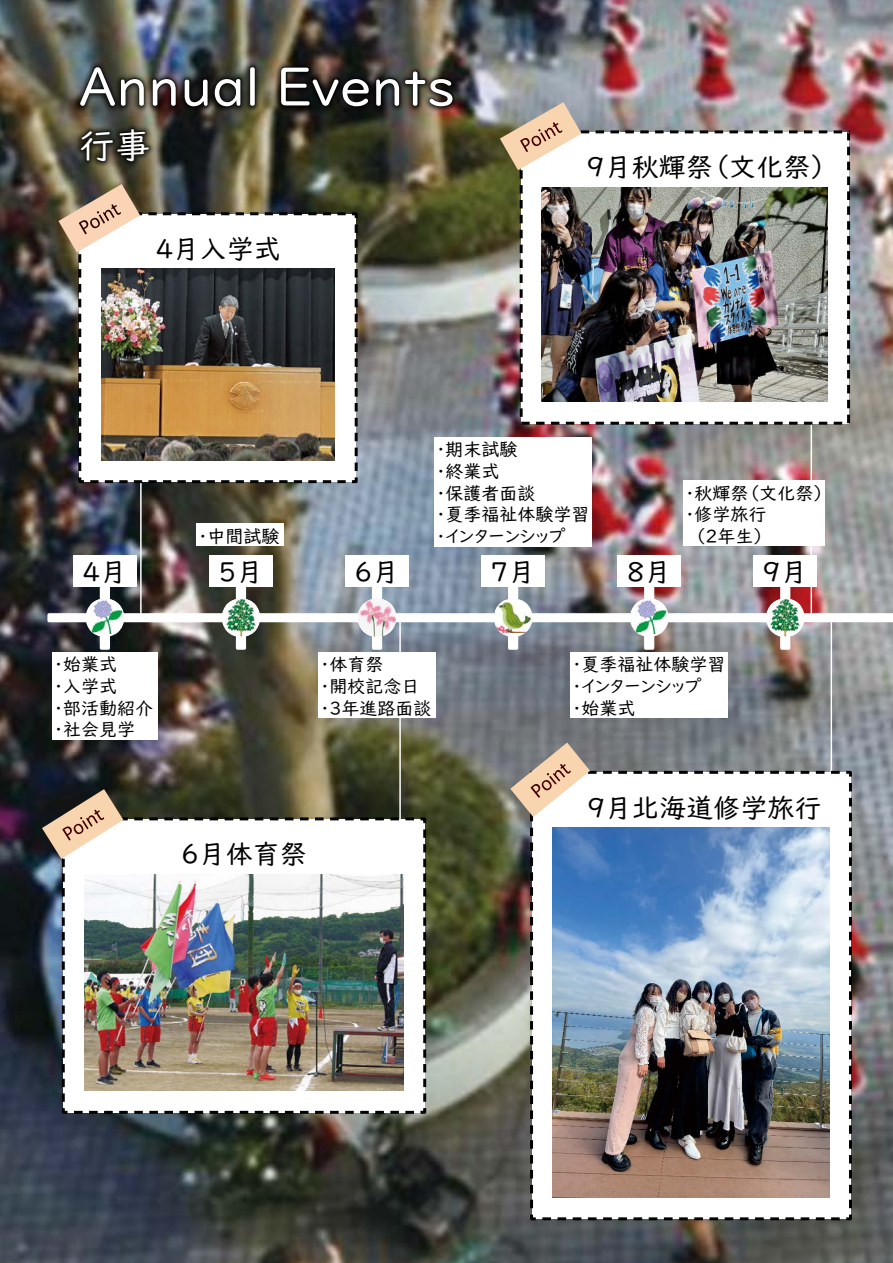
<style>
.page{position:relative;width:893px;height:1263px;background:#fff}
.page>*{position:absolute;margin:0;border:0;box-sizing:border-box;transform-origin:0 0}
.t1{font:54px "UD Digi Kyokasho NK R";color:#fff}
.t2{font:36px "UD Digi Kyokasho NK R";color:#fff}
.t3{font:27px "UD Digi Kyokasho NK R";color:#000}
.t4{font:18px/21.6px "UD Digi Kyokasho NK R";color:#000}
</style>
<div class="page">
<img style="left:0;top:0;width:893px;height:1263px">
<hr style="left:399px;top:616px;width:2px;height:259px;background:#fff">
<hr style="left:811px;top:363px;width:1px;height:255px;background:#fff">
<img style="left:71px;top:53px;width:391px;height:72px">
<img style="left:76px;top:57px;width:382px;height:64px">
<img style="left:72px;top:120px;width:86px;height:54px">
<img style="left:76px;top:125px;width:78px;height:45px">
<div style="left:101px;top:587px;width:7px;height:61px;background:#fff"></div>
<div style="left:237px;top:587px;width:8px;height:61px;background:#fff"></div>
<div style="left:373px;top:587px;width:8px;height:61px;background:#fff"></div>
<div style="left:509px;top:587px;width:8px;height:61px;background:#fff"></div>
<div style="left:646px;top:587px;width:7px;height:61px;background:#fff"></div>
<div style="left:644px;top:586px;width:10px;height:64px;border:3px solid #fff"></div>
<div style="left:782px;top:587px;width:7px;height:61px;background:#fff"></div>
<div style="left:780px;top:586px;width:10px;height:64px;border:3px solid #fff"></div>
<div style="left:52px;top:652px;width:106px;height:88px;background:#fff"></div>
<div style="left:196px;top:524px;width:88px;height:22px;background:#fff"></div>
<div style="left:318px;top:652px;width:118px;height:66px;background:#fff"></div>
<div style="left:434px;top:437px;width:158px;height:110px;background:#fff"></div>
<div style="left:570px;top:652px;width:158px;height:66px;background:#fff"></div>
<div style="left:683px;top:481px;width:141px;height:65px;background:#fff"></div>
<img style="left:47px;top:599px;width:846px;height:38px">
<img style="left:635px;top:599px;width:33px;height:35px">
<div style="left:73px;top:555px;width:64px;height:32px;background:#fff"></div>
<div style="left:209px;top:555px;width:64px;height:32px;background:#fff"></div>
<div style="left:345px;top:555px;width:64px;height:32px;background:#fff"></div>
<div style="left:481px;top:555px;width:64px;height:32px;background:#fff"></div>
<div style="left:617px;top:555px;width:64px;height:32px;background:#fff"></div>
<div style="left:753px;top:555px;width:64px;height:32px;background:#fff"></div>
<hr style="left:831px;top:618px;width:1px;height:180px;background:#fff">
<hr style="left:140px;top:405px;width:2px;height:212px;background:#fff">
<div style="left:521px;top:132px;width:328px;height:291px;background:#fff"></div>
<div style="left:520px;top:130px;width:330px;height:295px;border:3px dashed #000"></div>
<svg style="left:500px;top:102px;width:81px;height:68px"></svg>
<svg style="left:42px;top:789px;width:386px;height:326px"></svg>
<img style="left:510px;top:742px;width:343px;height:480px">
<img style="left:85px;top:874px;width:318px;height:217px">
<img style="left:542px;top:187px;width:286px;height:215px">
<svg style="left:59px;top:184px;width:300px;height:301px"></svg>
<img style="left:101px;top:269px;width:234px;height:191px">
<h1 class="t1" style="left:79px;top:56px;width:378px">Annual Events</h1>
<h2 class="t2" style="left:79px;top:125px;width:73px">行事</h2>
<h3 class="t3" style="left:155px;top:234px;width:127px">４月入学式</h3>
<h3 class="t3" style="left:587px;top:152px;width:242px">９月秋輝祭（文化祭）</h3>
<p class="t4" style="left:198px;top:525px;width:82px">・中間試験</p>
<p class="t4" style="left:436px;top:439px;width:154px">・期末試験<br>・終業式<br>・保護者面談<br>・夏季福祉体験学習・インターンシップ</p>
<p class="t4" style="left:685px;top:482px;width:141px">・秋輝祭（文化祭）</p>
<p class="t4" style="left:685px;top:504px;width:82px">・修学旅行</p>
<p class="t4" style="left:694px;top:525px;width:72px">（２年生）</p>
<h3 class="t3" style="left:82px;top:556px;width:46px">4月</h3>
<h3 class="t3" style="left:219px;top:556px;width:46px">5月</h3>
<h3 class="t3" style="left:355px;top:556px;width:46px">6月</h3>
<h3 class="t3" style="left:491px;top:556px;width:46px">7月</h3>
<h3 class="t3" style="left:627px;top:556px;width:46px">8月</h3>
<h3 class="t3" style="left:763px;top:556px;width:46px">9月</h3>
<p class="t4" style="left:54px;top:654px;width:101px">・始業式<br>・入学式<br>・部活動紹介・社会見学</p>
<p class="t4" style="left:320px;top:654px;width:112px">・体育祭<br>・開校記念日・３年進路面談</p>
<h3 class="t3" style="left:181px;top:839px;width:127px">6月体育祭</h3>
<p class="t4" style="left:572px;top:654px;width:154px">・夏季福祉体験学習・インターンシップ<br>・始業式</p>
<h3 class="t3" style="left:587px;top:792px;width:235px">９月北海道修学旅行</h3>
</div>
